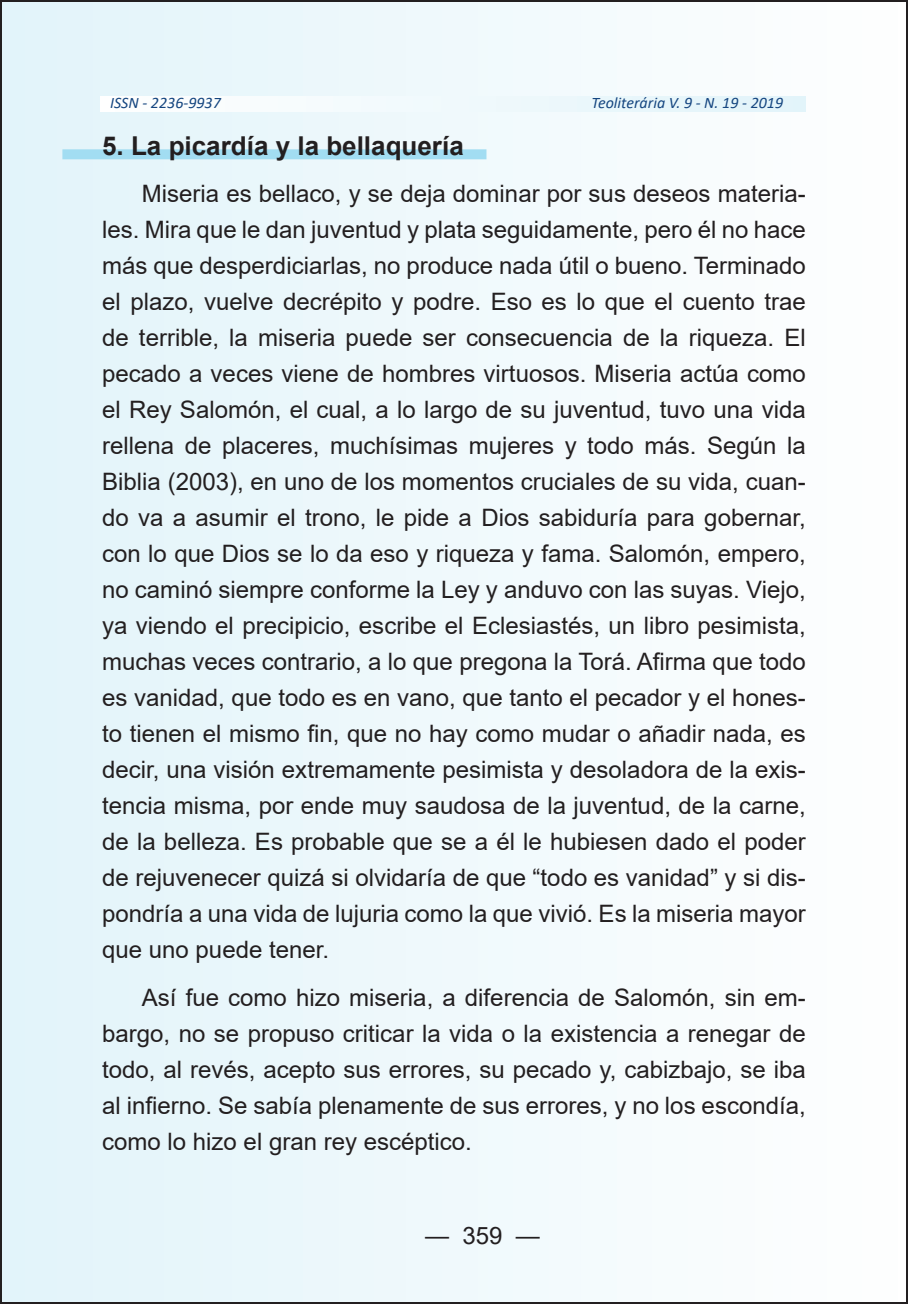
<style>
.page{position:relative;width:908px;height:1304px;background:#fff}
.page>*{position:absolute;margin:0;border:0;box-sizing:border-box;transform-origin:0 0}
.t1{font:700 26px "Arial";color:#231f20}
.t2{font:24px/36px "Arial";color:#231f20;text-align:justify}
.t3{font:italic 16px "Calibri";color:#154680}
</style>
<div class="page">
<div style="left:1px;top:1px;width:905px;height:1302px;background:linear-gradient(to right,#e1f4fa,#fefefe)"></div>
<svg style="left:100px;top:96px;width:705px;height:15px"></svg>
<div style="left:62px;top:149px;width:424px;height:10px;background:#a2ddf2"></div>
<p class="t3" style="left:110px;top:92px;width:112px">ISSN - 2236-9937</p>
<p class="t3" style="left:591px;top:92px;width:193px">Teoliterária V. 9 - N. 19 - 2019</p>
<p class="t1" style="left:102px;top:128px;width:363px">5. La picardía y la bellaquería</p>
<p class="t2" style="left:102px;top:176px;width:705px;text-indent:40px">Miseria es bellaco, y se deja dominar por sus deseos materia&shy;les. Mira que le dan juventud y plata seguidamente, pero él no hace más que desperdiciarlas, no produce nada útil o bueno. Terminado el plazo, vuelve decrépito y podre. Eso es lo que el cuento trae de terrible, la miseria puede ser consecuencia de la riqueza. El pecado a veces viene de hombres virtuosos. Miseria actúa como el Rey Salomón, el cual, a lo largo de su juventud, tuvo una vida rellena de placeres, muchísimas mujeres y todo más. Según la Biblia (2003), en uno de los momentos cruciales de su vida, cuan&shy;do va a asumir el trono, le pide a Dios sabiduría para gobernar, con lo que Dios se lo da eso y riqueza y fama. Salomón, empero, no caminó siempre conforme la Ley y anduvo con las suyas. Viejo, ya viendo el precipicio, escribe el Eclesiastés, un libro pesimista, muchas veces contrario, a lo que pregona la Torá. Afirma que todo es vanidad, que todo es en vano, que tanto el pecador y el hones&shy;to tienen el mismo fin, que no hay como mudar o añadir nada, es decir, una visión extremamente pesimista y desoladora de la exis&shy;tencia misma, por ende muy saudosa de la juventud, de la carne, de la belleza. Es probable que se a él le hubiesen dado el poder de rejuvenecer quizá si olvidaría de que “todo es vanidad” y si dis&shy;pondría a una vida de lujuria como la que vivió. Es la miseria mayor que uno puede tener.</p>
<p class="t2" style="left:102px;top:979px;width:705px;text-indent:40px">Así fue como hizo miseria, a diferencia de Salomón, sin em&shy;bargo, no se propuso criticar la vida o la existencia a renegar de todo, al revés, acepto sus errores, su pecado y, cabizbajo, se iba al infierno. Se sabía plenamente de sus errores, y no los escondía, como lo hizo el gran rey escéptico.</p>
<p class="t2" style="left:425px;top:1217px;width:116px">— 359 —</p>
</div>
